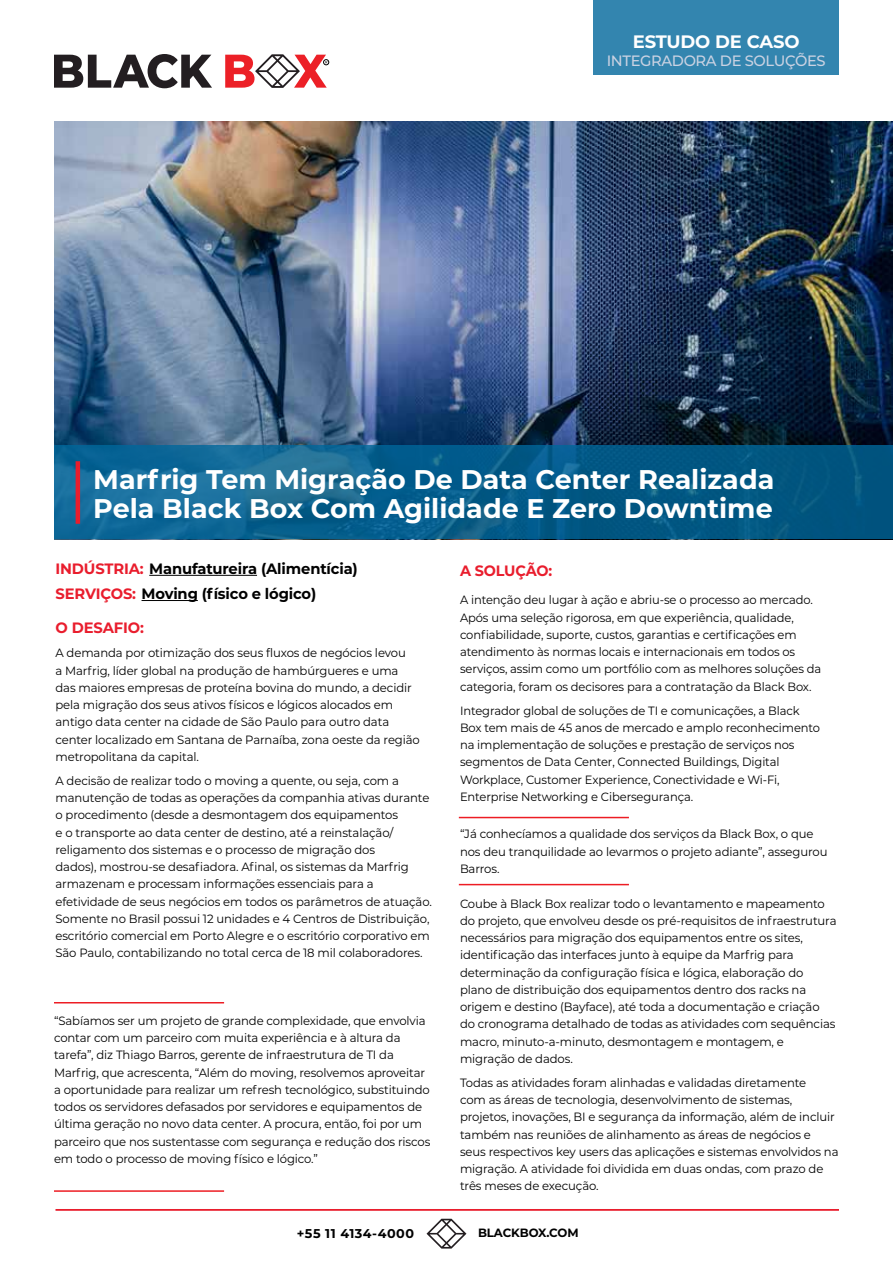
<style>
.page{position:relative;width:893px;height:1263px;background:#fff}
.page>*{position:absolute;margin:0;border:0;box-sizing:border-box;transform-origin:0 0}
.t1{font:700 27px/29.4px "Montserrat";color:#fff}
.t2{font:700 18px "Montserrat";letter-spacing:-.01em;color:#fff}
.t3{font:700 15px/25.2px "Montserrat";letter-spacing:-.01em;color:#000}
.t4{font:500 15px "Montserrat";letter-spacing:-.025em;color:#cad2e2}
.t5{font:700 15px "Montserrat";letter-spacing:-.01em;color:#e91d2d}
.t6{font:700 15px "Montserrat";letter-spacing:-.01em;color:#e91d2d;scale:.96 1}
.t7{font:700 12.75px "Montserrat";letter-spacing:.04em;color:#000101}
.t8{font:12px/17.2px "Montserrat";letter-spacing:-.01em;color:#000}
.t9{font:12px/17.2px "Montserrat";letter-spacing:-.01em;color:#000;scale:.96 1}
.t10{font:700 12px "Montserrat";letter-spacing:-.01em;color:#000}
.s1{color:#e91d2d}
</style>
<div class="page">
<hr style="left:55px;top:1209px;width:784px;height:2px;background:#e91d2d">
<svg style="left:426px;top:1219px;width:40px;height:29px"></svg>
<hr style="left:149px;top:575px;width:108px;height:1px;background:#000">
<hr style="left:142px;top:600px;width:56px;height:1px;background:#000">
<img style="left:54px;top:122px;width:839px;height:324px">
<div style="left:593px;top:0;width:246px;height:75px;background:#3385af"></div>
<svg style="left:54px;top:54px;width:158px;height:34px"></svg>
<svg style="left:225px;top:54px;width:104px;height:34px"></svg>
<svg style="left:54px;top:446px;width:839px;height:93px;background:#095f8b"></svg>
<hr style="left:76px;top:461px;width:4px;height:63px;background:#e91d2d">
<hr style="left:54px;top:1002px;width:170px;height:1px;background:#ed1d24">
<hr style="left:54px;top:1190px;width:170px;height:2px;background:#ed1d24">
<hr style="left:459px;top:817px;width:170px;height:1px;background:#ed1d24">
<hr style="left:459px;top:884px;width:170px;height:1px;background:#ed1d24">
<h2 class="t2" style="left:633px;top:28px;width:168px">ESTUDO DE CASO</h2>
<p class="t4" style="left:607px;top:50px;width:220px">INTEGRADORA DE SOLUÇÕES</p>
<h1 class="t1" style="left:93px;top:463px;width:683px">Marfrig Tem Migração De Data Center Realizada<br>Pela Black Box Com Agilidade E Zero Downtime</h1>
<p class="t3" style="left:55px;top:555px;width:304px"><span class="s1">INDÚSTRIA:</span> Manufatureira (Alimentícia)<br><span class="s1">SERVIÇOS:</span> Moving (físico e lógico)</p>
<p class="t5" style="left:55px;top:616px;width:90px">O DESAFIO:</p>
<p class="t8" style="left:55px;top:644px;width:366px">A demanda por otimização dos seus fluxos de negócios levou<br>a Marfrig, líder global na produção de hambúrgueres e uma das maiores empresas de proteína bovina do mundo, a decidir pela migração dos seus ativos físicos e lógicos alocados em antigo data center na cidade de São Paulo para outro data center localizado em Santana de Parnaíba, zona oeste da região metropolitana da capital.</p>
<p class="t8" style="left:55px;top:771px;width:378px">A decisão de realizar todo o moving a quente, ou seja, com a manutenção de todas as operações da companhia ativas durante o procedimento (desde a desmontagem dos equipamentos<br>e o transporte ao data center de destino, até a reinstalação/ religamento dos sistemas e o processo de migração dos<br>dados), mostrou-se desafiadora. Afinal, os sistemas da Marfrig armazenam e processam informações essenciais para a efetividade de seus negócios em todos os parâmetros de atuação.<br>Somente no Brasil possui 12 unidades e 4 Centros de Distribuição, escritório comercial em Porto Alegre e o escritório corporativo em São Paulo, contabilizando no total cerca de 18 mil colaboradores.</p>
<p class="t8" style="left:54px;top:1012px;width:378px">“Sabíamos ser um projeto de grande complexidade, que envolvia contar com um parceiro com muita experiência e à altura da tarefa”, diz Thiago Barros, gerente de infraestrutura de TI da Marfrig, que acrescenta, “Além do moving, resolvemos aproveitar a oportunidade para realizar um refresh tecnológico, substituindo todos os servidores defasados por servidores e equipamentos de última geração no novo data center. A procura, então, foi por um parceiro que nos sustentasse com segurança e redução dos riscos em todo o processo de moving físico e lógico.”</p>
<p class="t6" style="left:460px;top:560px;width:98px">A SOLUÇÃO:</p>
<p class="t9" style="left:460px;top:591px;width:378px">A intenção deu lugar à ação e abriu-se o processo ao mercado.<br>Após uma seleção rigorosa, em que experiência, qualidade, confiabilidade, suporte, custos, garantias e certificações em atendimento às normas locais e internacionais em todos os serviços, assim como um portfólio com as melhores soluções da categoria, foram os decisores para a contratação da Black Box.</p>
<p class="t9" style="left:460px;top:701px;width:377px">Integrador global de soluções de TI e comunicações, a Black Box tem mais de 45 anos de mercado e amplo reconhecimento na implementação de soluções e prestação de serviços nos segmentos de Data Center, Connected Buildings, Digital Workplace, Customer Experience, Conectividade e Wi-Fi, Enterprise Networking e Cibersegurança.</p>
<p class="t8" style="left:460px;top:825px;width:369px">“Já conhecíamos a qualidade dos serviços da Black Box, o que nos deu tranquilidade ao levarmos o projeto adiante”, assegurou<br>Barros.</p>
<p class="t8" style="left:460px;top:894px;width:378px">Coube à Black Box realizar todo o levantamento e mapeamento do projeto, que envolveu desde os pré-requisitos de infraestrutura necessários para migração dos equipamentos entre os sites, identificação das interfaces junto à equipe da Marfrig para determinação da configuração física e lógica, elaboração do plano de distribuição dos equipamentos dentro dos racks na origem e destino (Bayface), até toda a documentação e criação do cronograma detalhado de todas as atividades com sequências macro, minuto-a-minuto, desmontagem e montagem, e migração de dados.</p>
<p class="t8" style="left:460px;top:1074px;width:380px">Todas as atividades foram alinhadas e validadas diretamente<br>com as áreas de tecnologia, desenvolvimento de sistemas, projetos, inovações, BI e segurança da informação, além de incluir também nas reuniões de alinhamento as áreas de negócios e seus respectivos key users das aplicações e sistemas envolvidos na migração. A atividade foi dividida em duas ondas, com prazo de três meses de execução.</p>
<p class="t7" style="left:297px;top:1224px;width:119px">+55 11 4134-4000</p>
<p class="t10" style="left:478px;top:1224px;width:102px">BLACKBOX.COM</p>
</div>
